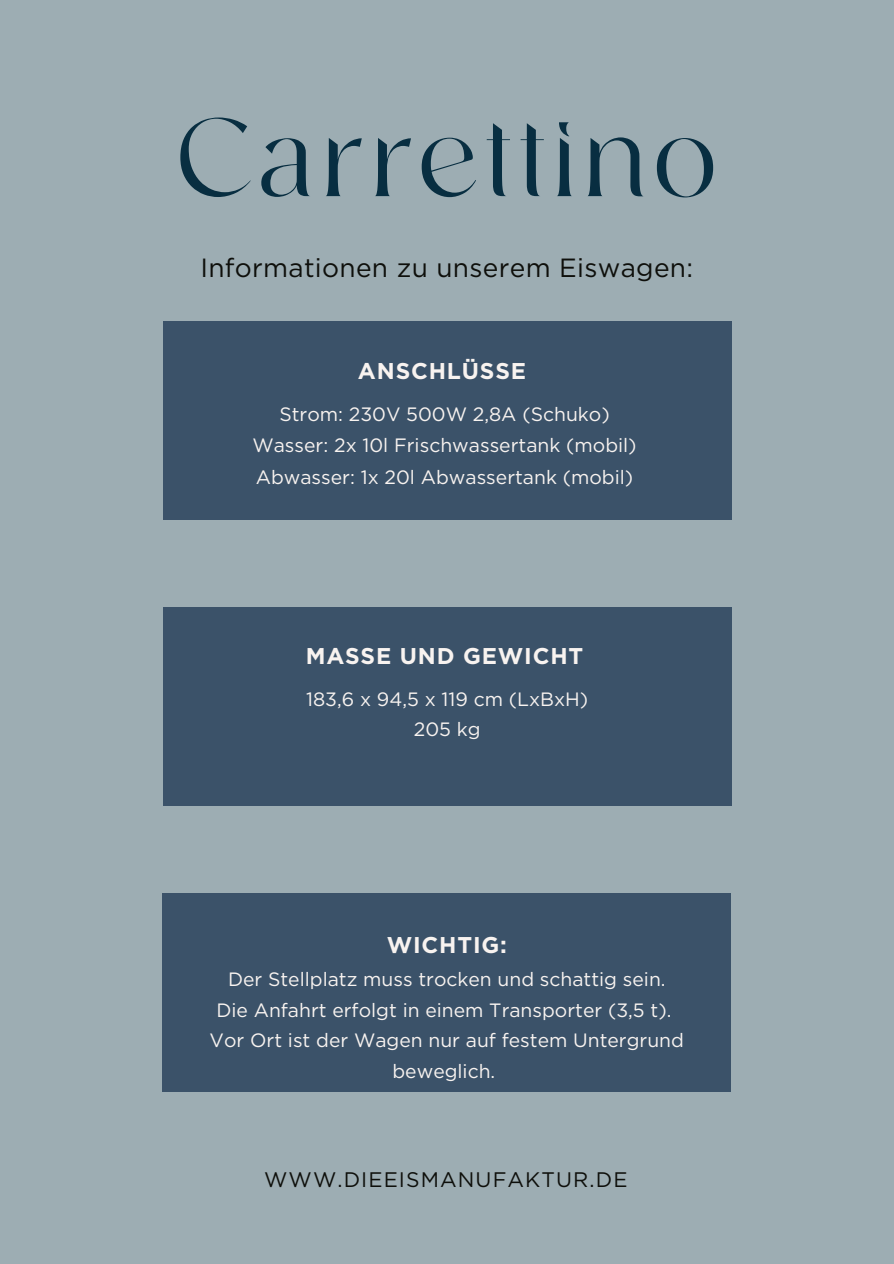
<style>
.page{position:relative;width:894px;height:1264px;background:#fff}
.page>*{position:absolute;margin:0;border:0;box-sizing:border-box;transform-origin:0 0}
.t1{font:111.3px "Runalto";letter-spacing:.025em;color:#082e41}
.t2{font:26.25px "Gotham";letter-spacing:.01em;color:#0e0f0b}
.t3{font:700 22.8px "Gotham";letter-spacing:.035em;color:#f8f3f0}
.t4{font:21px "Gotham";letter-spacing:.05em;color:#0e0f0b}
.t5{font:19.35px/30.6px "Gotham";color:#f8f3f0;text-align:center}
</style>
<div class="page">
<div style="left:0;top:0;width:893px;height:1263px;background:#9dadb3"></div>
<div style="left:163px;top:320px;width:568px;height:199px;background:#3b5269"></div>
<div style="left:163px;top:607px;width:568px;height:199px;background:#3b5269"></div>
<div style="left:163px;top:893px;width:567px;height:198px;background:#3b5269"></div>
<h1 class="t1" style="left:176px;top:105px;width:542px">Carrettino</h1>
<p class="t2" style="left:200px;top:251px;width:494px">Informationen zu unserem Eiswagen:</p>
<h2 class="t3" style="left:358px;top:357px;width:169px">ANSCHLÜSSE</h2>
<h3 class="t5" style="left:279px;top:398px;width:332px">Strom: 230V 500W 2,8A (Schuko)</h3>
<p class="t5" style="left:252px;top:430px;width:385px">Wasser: 2x 10l Frischwassertank (mobil)</p>
<p class="t5" style="left:256px;top:461px;width:379px">Abwasser: 1x 20l Abwassertank (mobil)</p>
<p class="t3" style="left:306px;top:642px;width:279px">MASSE UND GEWICHT</p>
<p class="t5" style="left:306px;top:683px;width:283px">183,6 x 94,5 x 119 cm (LxBxH)</p>
<p class="t5" style="left:413px;top:714px;width:68px">205 kg</p>
<h3 class="t3" style="left:386px;top:930px;width:122px">WICHTIG:</h3>
<p class="t5" style="left:228px;top:963px;width:439px">Der Stellplatz muss trocken und schattig sein.</p>
<p class="t5" style="left:216px;top:994px;width:456px">Die Anfahrt erfolgt in einem Transporter (3,5 t).</p>
<p class="t5" style="left:209px;top:1024px;width:475px">Vor Ort ist der Wagen nur auf festem Untergrund beweglich.</p>
<h4 class="t4" style="left:264px;top:1167px;width:364px">WWW.DIEEISMANUFAKTUR.DE</h4>
</div>
